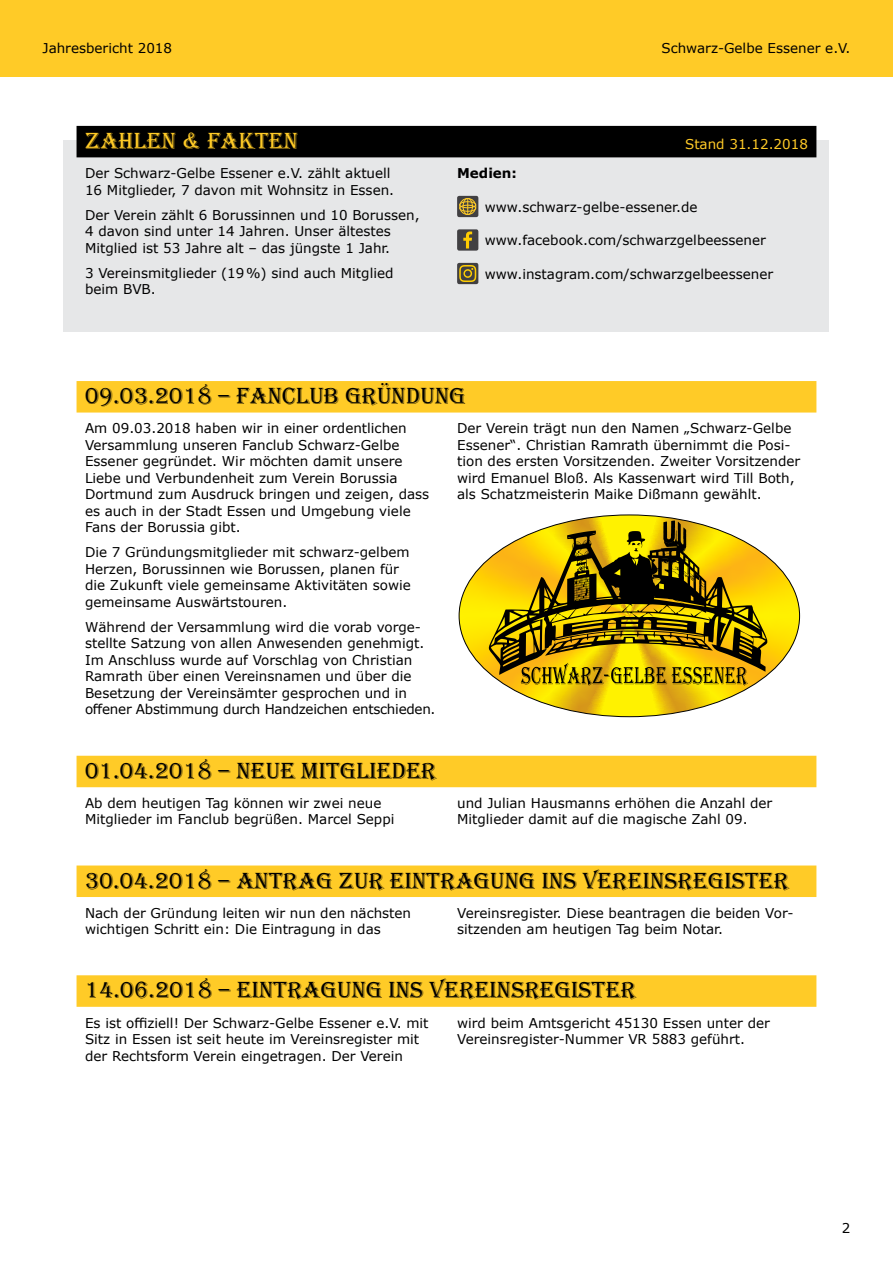
<style>
.page{position:relative;width:893px;height:1263px;background:#fff}
.page>*{position:absolute;margin:0;border:0;box-sizing:border-box;transform-origin:0 0}
.t1{font:24px "Algerian";color:#000}
.t2{font:24px "Algerian";color:#ffcb27}
.t3{font:13.5px/16.5px "Verdana";color:#000}
.t4{font:13.5px "Verdana";color:#ffcb27}
.t5{font:700 13.5px "Verdana";color:#000}
</style>
<div class="page">
<div style="left:0;top:0;width:893px;height:77px;background:#ffcb27"></div>
<div style="left:64px;top:140px;width:765px;height:192px;background:#e6e7e8"></div>
<div style="left:77px;top:381px;width:739px;height:31px;background:#ffcb27"></div>
<svg style="left:459px;top:515px;width:341px;height:202px"></svg>
<svg style="left:489px;top:520px;width:280px;height:166px;background:#a98f13"></svg>
<div style="left:77px;top:756px;width:739px;height:31px;background:#ffcb27"></div>
<div style="left:77px;top:865px;width:739px;height:32px;background:#ffcb27"></div>
<div style="left:77px;top:975px;width:739px;height:32px;background:#ffcb27"></div>
<div style="left:77px;top:126px;width:739px;height:31px;background:#000"></div>
<svg style="left:457px;top:196px;width:21px;height:21px"></svg>
<div style="left:463px;top:198px;width:10px;height:17px;border:1px solid #ffcb27;border-radius:50%"></div>
<div style="left:459px;top:201px;width:17px;height:7px;border:1px solid #ffcb27;border-radius:50%"></div>
<div style="left:459px;top:205px;width:17px;height:6px;border:1px solid #ffcb27;border-radius:50%"></div>
<div style="left:459px;top:198px;width:17px;height:17px;border:1px solid #ffcb27;border-radius:50%"></div>
<svg style="left:467px;top:198px;width:1px;height:16px"></svg>
<div style="left:457px;top:229px;width:21px;height:22px;background:#414042;border-radius:2px"></div>
<svg style="left:463px;top:231px;width:9px;height:17px"></svg>
<div style="left:457px;top:263px;width:21px;height:21px;background:#414042;border-radius:2px"></div>
<svg style="left:459px;top:265px;width:17px;height:17px"></svg>
<p class="t3" style="left:43px;top:40px;width:131px">Jahresbericht 2018</p>
<p class="t3" style="left:661px;top:40px;width:190px">Schwarz-Gelbe Essener e.V.</p>
<h1 class="t2" style="left:85px;top:128px;width:215px">ZAHLEN &amp; FAKTEN</h1>
<p class="t4" style="left:685px;top:135px;width:124px">Stand 31.12.2018</p>
<p class="t3" style="left:85px;top:165px;width:311px">Der Schwarz-Gelbe Essener e.V. zählt aktuell<br>16 Mitglieder, 7 davon mit Wohnsitz in Essen.</p>
<p class="t3" style="left:85px;top:206px;width:336px">Der Verein zählt 6 Borussinnen und 10 Borussen,<br>4 davon sind unter 14 Jahren. Unser ältestes<br>Mitglied ist 53 Jahre alt – das jüngste 1 Jahr.</p>
<p class="t3" style="left:85px;top:264px;width:310px">3 Vereinsmitglieder (19%) sind auch Mitglied beim BVB.</p>
<p class="t5" style="left:457px;top:164px;width:61px">Medien:</p>
<p class="t3" style="left:485px;top:198px;width:214px">www.schwarz-gelbe-essener.de</p>
<p class="t3" style="left:485px;top:232px;width:283px">www.facebook.com/schwarzgelbeessener</p>
<p class="t3" style="left:485px;top:265px;width:290px">www.instagram.com/schwarzgelbeessener</p>
<h1 class="t1" style="left:85px;top:383px;width:381px">09.03.2018 – FANCLUB GRÜNDUNG</h1>
<p class="t3" style="left:85px;top:420px;width:346px">Am 09.03.2018 haben wir in einer ordentlichen Versammlung unseren Fanclub Schwarz-Gelbe Essener gegründet. Wir möchten damit unsere Liebe und Verbundenheit zum Verein Borussia Dortmund zum Ausdruck bringen und zeigen, dass es auch in der Stadt Essen und Umgebung viele Fans der Borussia gibt.</p>
<p class="t3" style="left:85px;top:544px;width:327px">Die 7 Gründungsmitglieder mit schwarz-gelbem Herzen, Borussinnen wie Borussen, planen für die Zukunft viele gemeinsame Aktivitäten sowie gemeinsame Auswärtstouren.</p>
<p class="t3" style="left:85px;top:618px;width:352px">Während der Versammlung wird die vorab vorge&shy;stellte Satzung von allen Anwesenden genehmigt.<br>Im Anschluss wurde auf Vorschlag von Christian Ramrath über einen Vereinsnamen und über die Besetzung der Vereinsämter gesprochen und in offe-ner Abstimmung durch Handzeichen entschieden.</p>
<p class="t3" style="left:457px;top:420px;width:345px">Der Verein trägt nun den Namen „Schwarz-Gelbe Essener“. Christian Ramrath übernimmt die Posi&shy;tion des ersten Vorsitzenden. Zweiter Vorsitzender wird Emanuel Bloß. Als Kassenwart wird Till Both, als Schatzmeisterin Maike Dißmann gewählt.</p>
<h1 class="t1" style="left:85px;top:757px;width:353px">01.04.2018 – NEUE MITGLIEDER</h1>
<p class="t3" style="left:85px;top:795px;width:311px">Ab dem heutigen Tag können wir zwei neue<br>Mitglieder im Fanclub begrüßen. Marcel Seppi</p>
<p class="t3" style="left:457px;top:795px;width:317px">und Julian Hausmanns erhöhen die Anzahl der<br>Mitglieder damit auf die magische Zahl 09.</p>
<h1 class="t1" style="left:85px;top:867px;width:706px">30.04.2018 – ANTRAG ZUR EINTRAGUNG INS VEREINSREGISTER</h1>
<p class="t3" style="left:85px;top:904px;width:328px">Nach der Gründung leiten wir nun den nächsten wichtigen Schritt ein: Die Eintragung in das</p>
<p class="t3" style="left:457px;top:904px;width:338px">Vereinsregister. Diese beantragen die beiden Vor&shy;sitzenden am heutigen Tag beim Notar.</p>
<h1 class="t1" style="left:85px;top:977px;width:552px">14.06.2018 – EINTRAGUNG INS VEREINSREGISTER</h1>
<p class="t3" style="left:85px;top:1014px;width:345px">Es ist offiziell! Der Schwarz-Gelbe Essener e.V. mit<br>Sitz in Essen ist seit heute im Vereinsregister mit der Rechtsform Verein eingetragen. Der Verein</p>
<p class="t3" style="left:457px;top:1014px;width:314px">wird beim Amtsgericht 45130 Essen unter der<br>Vereinsregister-Nummer VR 5883 geführt.</p>
<p class="t3" style="left:842px;top:1220px;width:10px">2</p>
</div>
